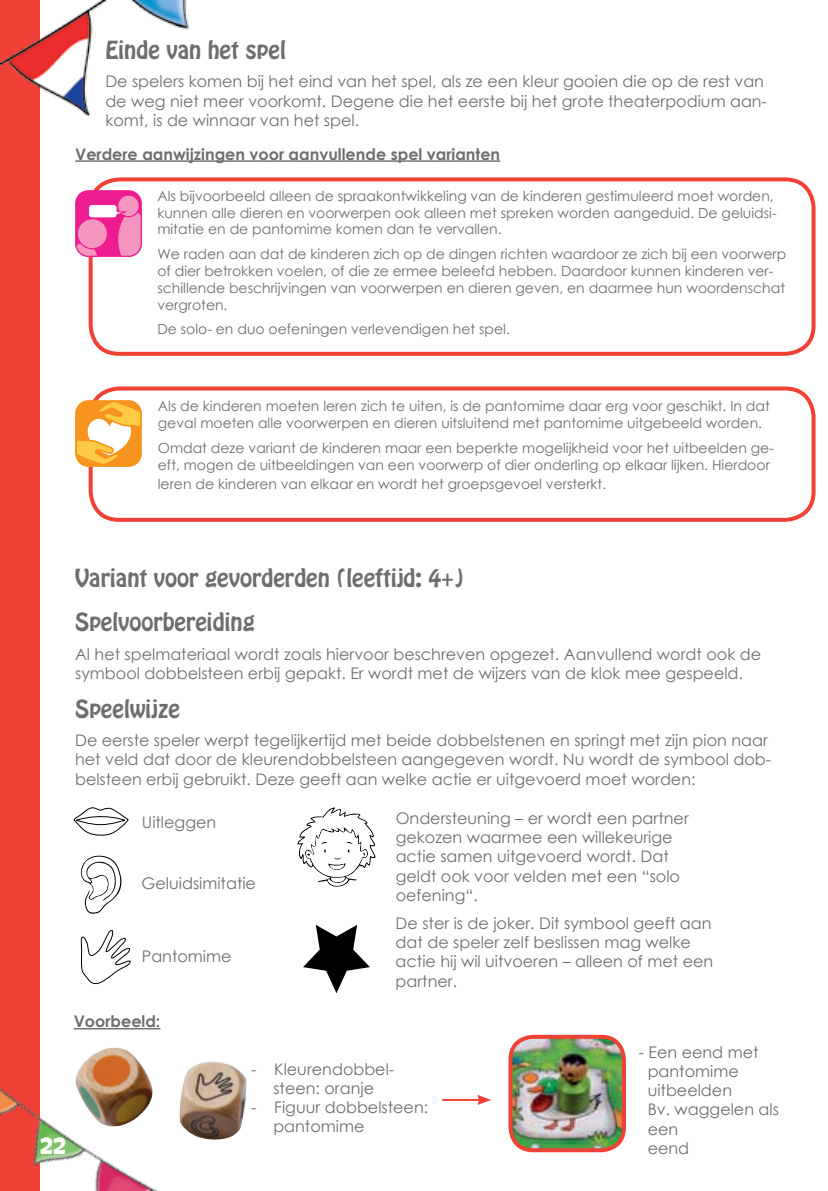
<style>
.page{position:relative;width:828px;height:1191px;background:#fff}
.page>*{position:absolute;margin:0;border:0;box-sizing:border-box;transform-origin:0 0}
.t1{font:22px "Hobo Std";color:#6d6e71}
.t2{font:20px "BD Cartoon Shout";color:#fff}
.t3{font:16px/19.2px "Century Gothic";color:#6d6e71}
.t4{font:700 16px "Century Gothic";color:#6d6e71}
.t5{font:14px/16.8px "Century Gothic";color:#6d6e71}
</style>
<div class="page">
<div style="left:0;top:0;width:40px;height:1191px;background:#ef4135"></div>
<img style="left:0;top:1072px;width:202px;height:119px">
<img style="left:0;top:0;width:189px;height:117px">
<hr style="left:75px;top:160px;width:425px;height:2px;background:#6d6e71">
<hr style="left:74px;top:1028px;width:86px;height:1px;background:#6d6e71">
<div style="left:89px;top:177px;width:726px;height:179px;border:4px solid #ef4135;border-radius:28px"></div>
<svg style="left:75px;top:190px;width:67px;height:67px;background:#f04fa4"></svg>
<div style="left:118px;top:195px;width:21px;height:22px;background:#f495bf;border-radius:50%"></div>
<div style="left:117px;top:194px;width:23px;height:23px;border:1px solid #ed1c8f;border-radius:50%"></div>
<div style="left:77px;top:219px;width:30px;height:30px;background:#f495bf;border-radius:50%"></div>
<div style="left:77px;top:218px;width:31px;height:31px;border:1px solid #ed1c8f;border-radius:50%"></div>
<div style="left:89px;top:204px;width:28px;height:14px;background:#fff;border-radius:3px"></div>
<div style="left:88px;top:204px;width:29px;height:14px;border:1px solid #ed1c8f;border-radius:3px"></div>
<div style="left:89px;top:386px;width:726px;height:136px;border:4px solid #ef4135;border-radius:28px"></div>
<svg style="left:75px;top:400px;width:67px;height:67px"></svg>
<img style="left:75px;top:1048px;width:37px;height:30px">
<img style="left:513px;top:1039px;width:110px;height:110px">
<div style="left:508px;top:1034px;width:118px;height:118px;border:4px solid #ef4135;border-radius:23px"></div>
<svg style="left:81px;top:855px;width:41px;height:59px"></svg>
<svg style="left:73px;top:807px;width:56px;height:29px"></svg>
<svg style="left:80px;top:930px;width:51px;height:55px"></svg>
<svg style="left:297px;top:807px;width:79px;height:80px"></svg>
<svg style="left:303px;top:925px;width:67px;height:68px"></svg>
<hr style="left:442px;top:1099px;width:38px;height:2px;background:#ef4135">
<svg style="left:477px;top:1095px;width:14px;height:10px"></svg>
<h1 class="t1" style="left:105px;top:35px;width:182px">Einde van het spel</h1>
<p class="t3" style="left:105px;top:72px;width:663px">De spelers komen bij het eind van het spel, als ze een kleur gooien die op de rest van de weg niet meer voorkomt. Degene die het eerste bij het grote theaterpodium aan&shy;komt, is de winnaar van het spel.</p>
<p class="t4" style="left:75px;top:142px;width:426px">Verdere aanwijzingen voor aanvullende spel varianten</p>
<p class="t5" style="left:157px;top:187px;width:621px">Als bijvoorbeeld alleen de spraakontwikkeling van de kinderen gestimuleerd moet worden, kunnen alle dieren en voorwerpen ook alleen met spreken worden aangeduid. De geluidsi&shy;mitatie en de pantomime komen dan te vervallen.</p>
<p class="t5" style="left:157px;top:245px;width:630px">We raden aan dat de kinderen zich op de dingen richten waardoor ze zich bij een voorwerp of dier betrokken voelen, of die ze ermee beleefd hebben. Daardoor kunnen kinderen ver&shy;schillende beschrijvingen van voorwerpen en dieren geven, en daarmee hun woordenschat vergroten.</p>
<p class="t5" style="left:157px;top:321px;width:354px">De solo- en duo oefeningen verlevendigen het spel.</p>
<p class="t5" style="left:158px;top:397px;width:613px">Als de kinderen moeten leren zich te uiten, is de pantomime daar erg voor geschikt. In dat geval moeten alle voorwerpen en dieren uitsluitend met pantomime uitgebeeld worden.</p>
<p class="t5" style="left:158px;top:439px;width:617px">Omdat deze variant de kinderen maar een beperkte mogelijkheid voor het uitbeelden ge&shy;eft, mogen de uitbeeldingen van een voorwerp of dier onderling op elkaar lijken. Hierdoor</p>
<p class="t5" style="left:158px;top:475px;width:450px">leren de kinderen van elkaar en wordt het groepsgevoel versterkt.</p>
<h1 class="t1" style="left:75px;top:563px;width:390px">Variant voor gevorderden (leeftijd: 4+)</h1>
<h1 class="t1" style="left:75px;top:607px;width:181px">Spelvoorbereiding</h1>
<p class="t3" style="left:75px;top:644px;width:687px">Al het spelmateriaal wordt zoals hiervoor beschreven opgezet. Aanvullend wordt ook de symbool dobbelsteen erbij gepakt. Er wordt met de wijzers van de klok mee gespeeld.</p>
<h1 class="t1" style="left:75px;top:693px;width:106px">Speelwijze</h1>
<p class="t3" style="left:75px;top:730px;width:697px">De eerste speler werpt tegelijkertijd met beide dobbelstenen en springt met zijn pion naar het veld dat door de kleurendobbelsteen aangegeven wordt. Nu wordt de symbool dob&shy;belsteen erbij gebruikt. Deze geeft aan welke actie er uitgevoerd moet worden:</p>
<p class="t3" style="left:142px;top:812px;width:76px">Uitleggen</p>
<p class="t3" style="left:396px;top:808px;width:295px">Ondersteuning – er wordt een partner gekozen waarmee een willekeurige actie samen uitgevoerd wordt. Dat geldt ook voor velden met een “solo oefening“.</p>
<p class="t3" style="left:142px;top:873px;width:116px">Geluidsimitatie</p>
<p class="t3" style="left:142px;top:946px;width:91px">Pantomime</p>
<p class="t3" style="left:396px;top:913px;width:319px">De ster is de joker. Dit symbool geeft aan dat de speler zelf beslissen mag welke actie hij wil uitvoeren – alleen of met een partner.</p>
<p class="t4" style="left:74px;top:1009px;width:88px">Voorbeeld:</p>
<p class="t2" style="left:41px;top:1135px;width:27px">22</p>
<p class="t3" style="left:251px;top:1059px;width:144px;text-align:center">- Kleurendobbel&shy;steen: oranje</p>
<p class="t3" style="left:273px;top:1097px;width:156px;text-indent:-22px">- Figuur dobbelsteen: pantomime</p>
<p class="t3" style="left:647px;top:1042px;width:133px;text-indent:-9px">- Een eend met pantomime uitbeelden<br>Bv. waggelen als een<br>eend</p>
</div>
